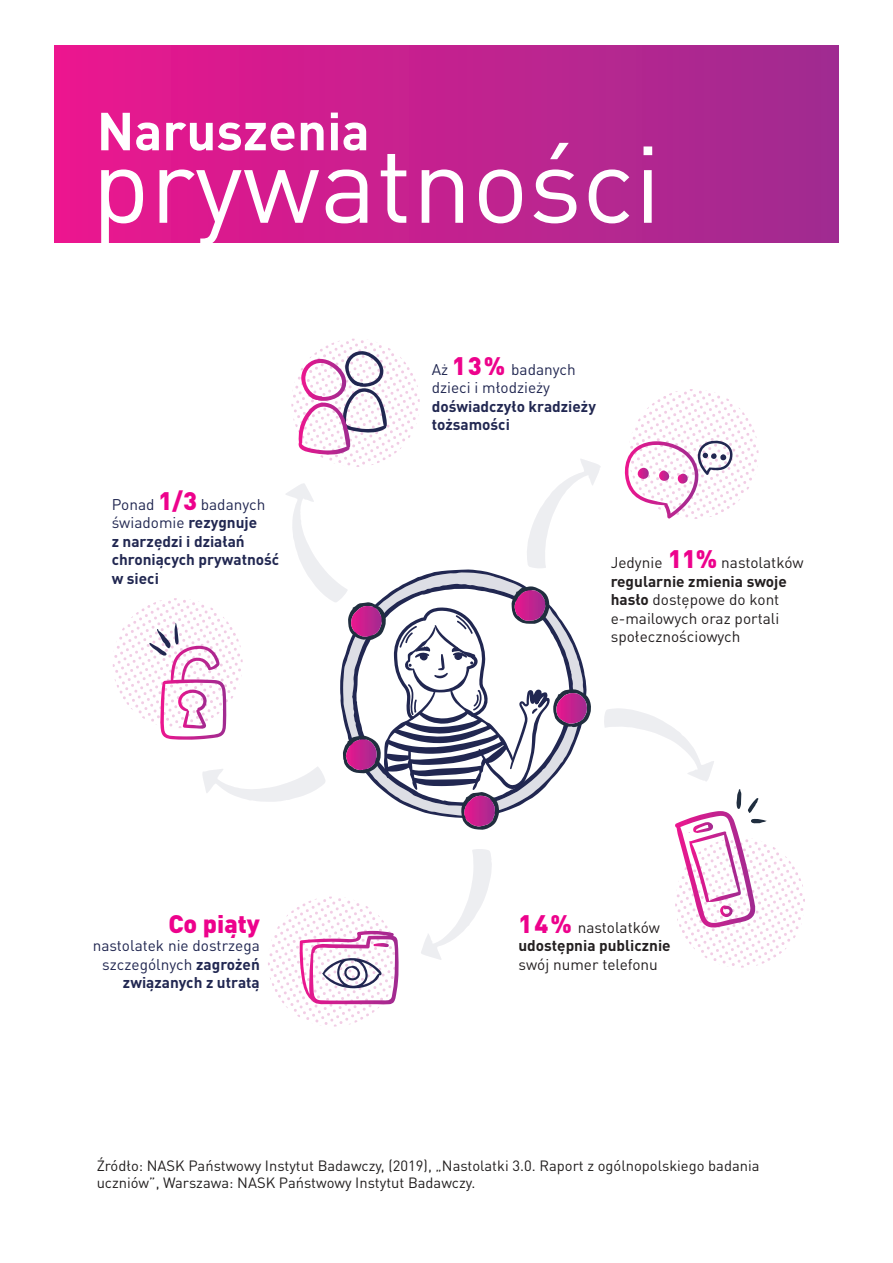
<style>
.page{position:relative;width:893px;height:1263px;background:#fff}
.page>*{position:absolute;margin:0;border:0;box-sizing:border-box;transform-origin:0 0}
.t1{font:900 25.05px "DIN Pro";color:#ed028c}
.t2{font:15.45px/18.5px "DIN Pro";color:#231f20}
.t3{font:700 15.45px/18.5px "DIN Pro";color:#212751}
.t4{font:15.45px/18.5px "DIN Pro";color:#212751;text-align:right}
.t5{font:14.7px/17.7px "DIN Pro";color:#211e1e}
.s1{font-weight:400}
.s2{font-weight:900;font-size:25.05px;color:#ed028c}
.s3{font-weight:700}
</style>
<div class="page">
<div style="left:54px;top:46px;width:785px;height:197px;background:linear-gradient(to right,#eb178f,#9f2c90)"></div>
<svg style="left:101px;top:113px;width:29px;height:37px"></svg>
<svg style="left:136px;top:123px;width:23px;height:28px"></svg>
<svg style="left:166px;top:123px;width:128px;height:28px"></svg>
<svg style="left:301px;top:123px;width:23px;height:27px"></svg>
<svg style="left:331px;top:113px;width:35px;height:38px"></svg>
<svg style="left:101px;top:169px;width:42px;height:74px"></svg>
<svg style="left:160px;top:169px;width:159px;height:74px"></svg>
<svg style="left:326px;top:169px;width:41px;height:54px"></svg>
<svg style="left:381px;top:154px;width:25px;height:69px"></svg>
<svg style="left:422px;top:169px;width:41px;height:54px"></svg>
<svg style="left:479px;top:169px;width:43px;height:54px"></svg>
<svg style="left:533px;top:143px;width:43px;height:80px"></svg>
<svg style="left:589px;top:169px;width:40px;height:54px"></svg>
<svg style="left:643px;top:146px;width:9px;height:77px"></svg>
<svg style="left:112px;top:339px;width:693px;height:688px"></svg>
<p class="t3" style="left:112px;top:494px;width:169px"><span class="s1">Ponad</span> <span class="s2">1/3</span> <span class="s1">badanych świadomie</span> rezygnuje<br>z narzędzi i działań chroniących prywatność w sieci</p>
<p class="t1" style="left:168px;top:907px;width:93px">Co piąty</p>
<p class="t4" style="left:93px;top:936px;width:169px">nastolatek nie dostrzega szczególnych <span class="s3">zagrożeń związanych z utratą</span></p>
<p class="t3" style="left:432px;top:359px;width:166px"><span class="s1">Aż</span> <span class="s2">13%</span> <span class="s1">badanych dzieci i młodzieży </span>doświadczyło kradzieży tożsamości</p>
<p class="t2" style="left:611px;top:553px;width:194px">Jedynie <span class="s2">11%</span> nastolatków <span class="s3">regularnie zmienia swoje hasło</span> dostępowe do kont e-mailowych oraz portali społecznościowych</p>
<p class="t2" style="left:518px;top:917px;width:154px"><span class="s2">14%</span> nastolatków <span class="s3">udostępnia publicznie </span>swój numer telefonu</p>
<p class="t5" style="left:97px;top:1156px;width:664px">Źródło: NASK Państwowy Instytut Badawczy, (2019), „Nastolatki 3.0. Raport z ogólnopolskiego badania uczniów”, Warszawa: NASK Państwowy Instytut Badawczy.</p>
</div>
